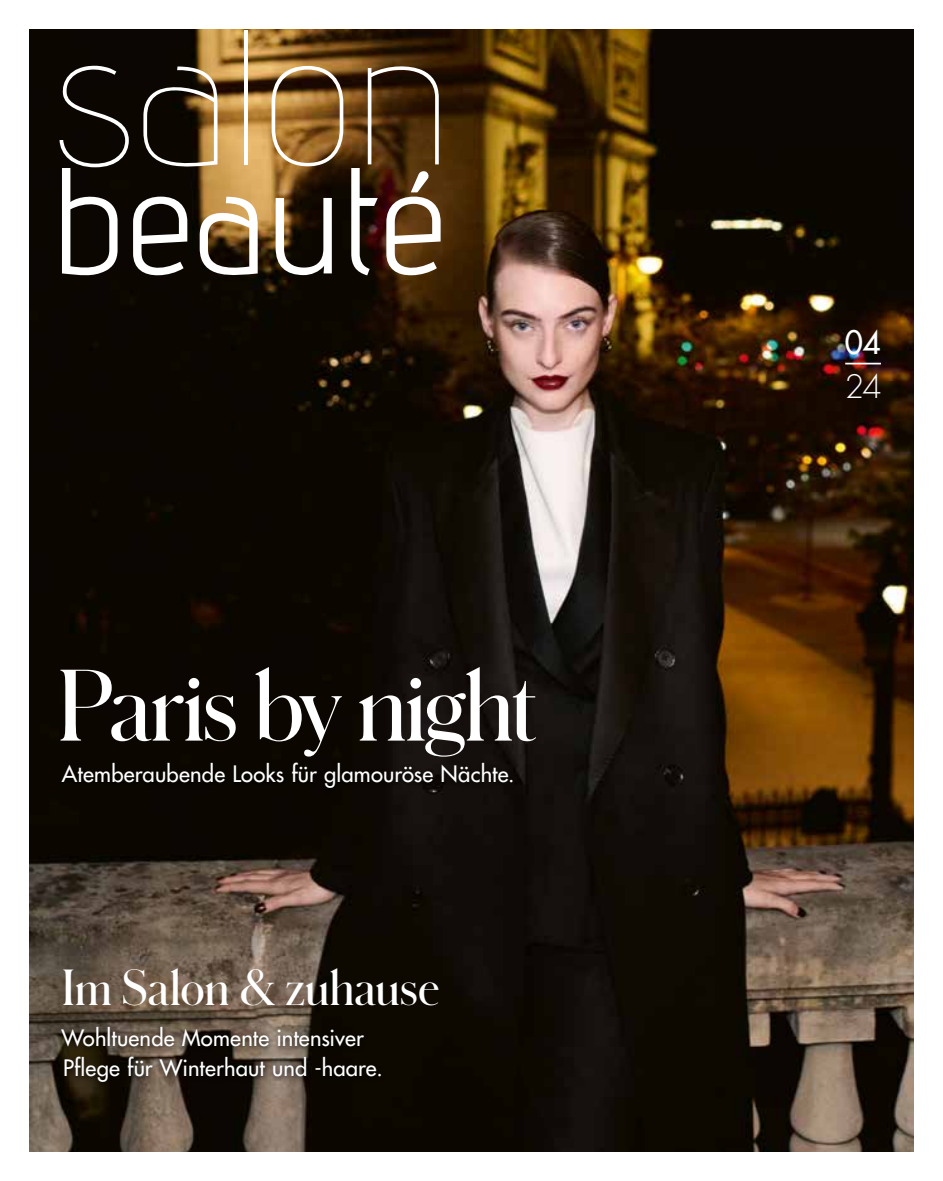
<style>
.page{position:relative;width:943px;height:1181px;background:#fff}
.page>*{position:absolute;margin:0;border:0;box-sizing:border-box;transform-origin:0 0}
.t1{font:600 94.5px "Schnyder M";letter-spacing:-.025em;color:#fff}
.t2{font:600 47.25px "Schnyder M";color:#fff}
.t3{font:500 31.5px "Futura Std";color:#fff}
.t4{font:300 31.5px "Futura Std";color:#fff}
.t5{font:500 22.05px/29.8px "Futura Std";letter-spacing:.01em;color:#fff}
</style>
<div class="page">
<img style="left:30px;top:30px;width:883px;height:1121px">
<hr style="left:244px;top:30px;width:3px;height:134px;background:#fff">
<svg style="left:271px;top:66px;width:72px;height:100px"></svg>
<svg style="left:60px;top:66px;width:198px;height:214px"></svg>
<svg style="left:275px;top:198px;width:57px;height:77px"></svg>
<svg style="left:351px;top:65px;width:89px;height:211px"></svg>
<hr style="left:845px;top:363px;width:36px;height:1px;background:#fff">
<div style="left:57px;top:759px;width:461px;height:36px;background:#000;opacity:.7"></div>
<div style="left:56px;top:1024px;width:330px;height:65px;background:#000;opacity:.7"></div>
<h1 class="t1" style="left:59px;top:640px;width:480px">Paris by night</h1>
<p class="t5" style="left:62px;top:758px;width:454px">Atemberaubende Looks für glamouröse Nächte.</p>
<h2 class="t2" style="left:63px;top:954px;width:379px">Im Salon &amp; zuhause</h2>
<p class="t5" style="left:61px;top:1023px;width:323px">Wohltuende Momente intensiver<br>Pflege für Winterhaut und -haare.</p>
<h3 class="t3" style="left:844px;top:322px;width:38px">04</h3>
<h3 class="t4" style="left:844px;top:368px;width:39px">24</h3>
</div>
